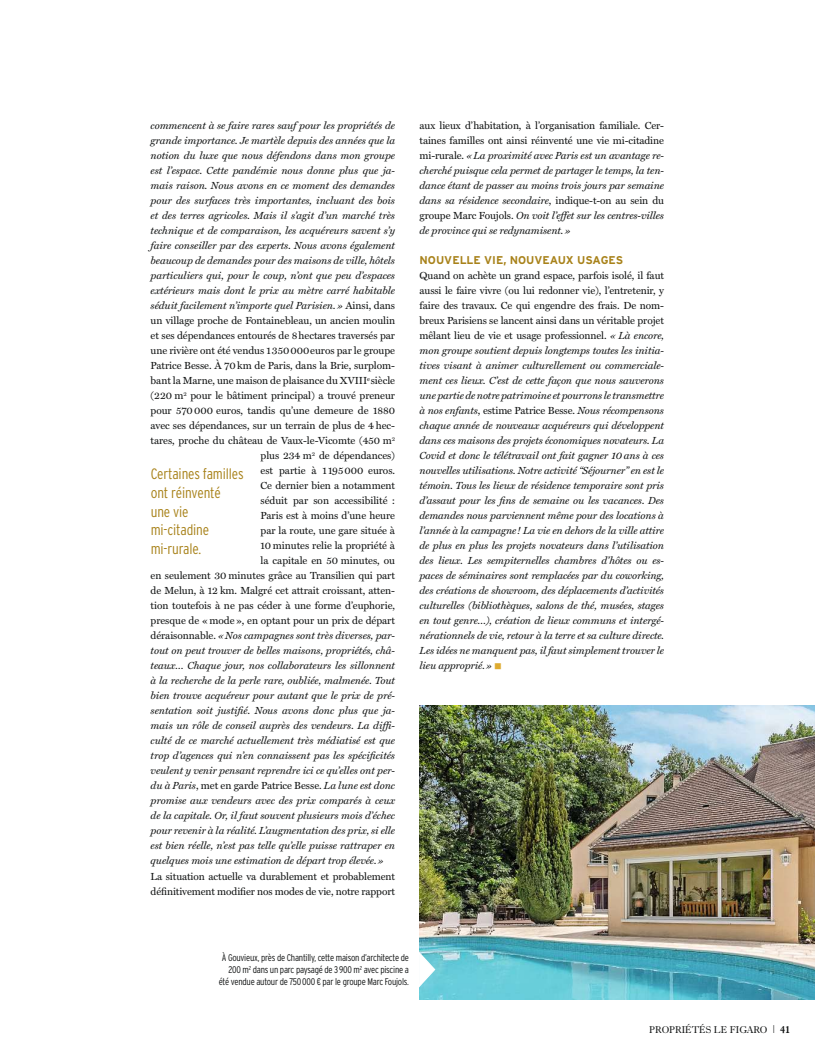
<style>
.page{position:relative;width:815px;height:1053px;background:#fff}
.page>*{position:absolute;margin:0;border:0;box-sizing:border-box;transform-origin:0 0}
.t1{font:300 condensed 15px/18.8px "Interstate";letter-spacing:-.01em;color:#a8821a}
.t2{font:700 11.25px "Interstate";color:#a8821a}
.t3{font:italic 10.25px/15px "Miller Text";letter-spacing:-.005em;color:#121414;text-align:justify}
.t4{font:10.25px/15px "Miller Text";letter-spacing:-.005em;color:#121414}
.t5{font:10px "Dutch 766 BT Roman A";color:#121414}
.t6{font:300 condensed 9.75px/11.9px "Interstate";letter-spacing:-.025em;color:#121414;text-align:right}
.s1{font-style:normal}
.s2{font-style:italic}
.s3{color:#deab30}
.s4{font-family:"Interstate";font-weight:200;font-size:11.25px}
.s5{font-family:"Dutch 766 BT Bold A"}
</style>
<div class="page">
<img style="left:420px;top:705px;width:395px;height:294px">
<svg style="left:419px;top:949px;width:17px;height:40px"></svg>
<p class="t3" style="left:151px;top:118px;width:246px">commencent à se faire rares sauf pour les propriétés de</p>
<p class="t3" style="left:151px;top:133px;width:246px">grande importance. Je martèle depuis des années que la</p>
<p class="t3" style="left:151px;top:148px;width:246px">notion du luxe que nous défendons dans mon groupe</p>
<p class="t3" style="left:151px;top:163px;width:246px">est l’espace. Cette pandémie nous donne plus que ja-</p>
<p class="t3" style="left:151px;top:178px;width:246px">mais raison. Nous avons en ce moment des demandes</p>
<p class="t3" style="left:151px;top:193px;width:246px">pour des surfaces très importantes, incluant des bois</p>
<p class="t3" style="left:151px;top:208px;width:246px">et des terres agricoles. Mais il s’agit d’un marché très</p>
<p class="t3" style="left:151px;top:223px;width:246px">technique et de comparaison, les acquéreurs savent s’y</p>
<p class="t3" style="left:151px;top:238px;width:246px">faire conseiller par des experts. Nous avons également</p>
<p class="t3" style="left:151px;top:253px;width:246px">beaucoup de demandes pour des maisons de ville, hôtels</p>
<p class="t3" style="left:151px;top:268px;width:246px">particuliers qui, pour le coup, n’ont que peu d’espaces</p>
<p class="t3" style="left:151px;top:283px;width:246px">extérieurs mais dont le prix au mètre carré habitable</p>
<p class="t3" style="left:151px;top:298px;width:246px">séduit facilement n’importe quel Parisien.» <span class="s1">Ainsi, dans</span></p>
<p class="t4" style="left:151px;top:313px;width:246px">un village proche de Fontainebleau, un ancien moulin</p>
<p class="t4" style="left:151px;top:328px;width:246px">et ses dépendances entourés de 8hectares traversés par</p>
<p class="t4" style="left:151px;top:343px;width:246px">une rivière ont été vendus 1350000euros par le groupe</p>
<p class="t4" style="left:151px;top:358px;width:246px">Patrice Besse. À 70km de Paris, dans la Brie, surplom-</p>
<p class="t4" style="left:151px;top:373px;width:246px">bant la Marne, une maison de plaisance du XVIII<sup>e</sup>siècle</p>
<p class="t4" style="left:151px;top:388px;width:246px">(220 m<sup>2</sup> pour le bâtiment principal) a trouvé preneur</p>
<p class="t4" style="left:151px;top:403px;width:246px">pour 570000 euros, tandis qu’une demeure de 1880</p>
<p class="t4" style="left:151px;top:418px;width:246px">avec ses dépendances, sur un terrain de plus de 4 hec-</p>
<p class="t4" style="left:151px;top:433px;width:246px">tares, proche du château de Vaux-le-Vicomte (450 m<sup>2</sup></p>
<p class="t4" style="left:261px;top:448px;width:136px">plus 234 m<sup>2</sup> de dépendances)</p>
<p class="t4" style="left:261px;top:463px;width:136px">est partie à 1 195000 euros.</p>
<p class="t4" style="left:261px;top:478px;width:136px">Ce dernier bien a notamment</p>
<p class="t4" style="left:261px;top:493px;width:136px">séduit par son accessibilité :</p>
<p class="t4" style="left:261px;top:508px;width:136px">Paris est à moins d’une heure</p>
<p class="t4" style="left:261px;top:523px;width:136px">par la route, une gare située à</p>
<p class="t4" style="left:261px;top:538px;width:136px">10 minutes relie la propriété à</p>
<p class="t4" style="left:261px;top:553px;width:136px">la capitale en 50 minutes, ou</p>
<p class="t4" style="left:151px;top:568px;width:246px">en seulement 30 minutes grâce au Transilien qui part</p>
<p class="t4" style="left:151px;top:583px;width:246px">de Melun, à 12 km. Malgré cet attrait croissant, atten-</p>
<p class="t4" style="left:151px;top:598px;width:246px">tion toutefois à ne pas céder à une forme d’euphorie,</p>
<p class="t4" style="left:151px;top:613px;width:246px">presque de « mode », en optant pour un prix de départ</p>
<p class="t3" style="left:151px;top:628px;width:246px"><span class="s1">déraisonnable.</span> «Nos campagnes sont très diverses, par-</p>
<p class="t3" style="left:151px;top:643px;width:246px">tout on peut trouver de belles maisons, propriétés, châ-</p>
<p class="t3" style="left:151px;top:658px;width:246px">teaux… Chaque jour, nos collaborateurs les sillonnent</p>
<p class="t3" style="left:151px;top:673px;width:246px">à la recherche de la perle rare, oubliée, malmenée. Tout</p>
<p class="t3" style="left:151px;top:688px;width:246px">bien trouve acquéreur pour autant que le prix de pré-</p>
<p class="t3" style="left:151px;top:703px;width:246px">sentation soit justifié. Nous avons donc plus que ja-</p>
<p class="t3" style="left:151px;top:718px;width:246px">mais un rôle de conseil auprès des vendeurs. La diffi-</p>
<p class="t3" style="left:151px;top:733px;width:246px">culté de ce marché actuellement très médiatisé est que</p>
<p class="t3" style="left:151px;top:748px;width:246px">trop d’agences qui n’en connaissent pas les spécificités</p>
<p class="t3" style="left:151px;top:763px;width:246px">veulent y venir pensant reprendre ici ce qu’elles ont per-</p>
<p class="t4" style="left:151px;top:778px;width:246px"><span class="s2">du à Paris</span>, met en garde Patrice Besse. <span class="s2">La lune est donc</span></p>
<p class="t3" style="left:151px;top:793px;width:246px">promise aux vendeurs avec des prix comparés à ceux</p>
<p class="t3" style="left:151px;top:808px;width:246px">de la capitale. Or, il faut souvent plusieurs mois d’échec</p>
<p class="t3" style="left:151px;top:823px;width:246px">pour revenir à la réalité. L’augmentation des prix, si elle</p>
<p class="t3" style="left:151px;top:838px;width:246px">est bien réelle, n’est pas telle qu’elle puisse rattraper en</p>
<p class="t3" style="left:151px;top:853px;width:234px">quelques mois une estimation de départ trop élevée.»</p>
<p class="t4" style="left:151px;top:868px;width:246px">La situation actuelle va durablement et probablement définitivement modifier nos modes de vie, notre rapport</p>
<h1 class="t1" style="left:151px;top:464px;width:94px">Certaines familles ont réinventé une vie mi-citadine mi-rurale.</h1>
<p class="t3" style="left:420px;top:118px;width:246px"><span class="s1">aux lieux d’habitation, à l’organisation familiale. Cer&shy;taines familles ont ainsi réinventé une vie mi-citadine mi-rurale.</span> «La proximité avec Paris est un avantage re&shy;cherché puisque cela permet de partager le temps, la ten&shy;dance étant de passer au moins trois jours par semaine dans sa résidence secondaire<span class="s1">, indique-t-on au sein du groupe Marc Foujols.</span> On voit l’effet sur les centres-villes de province qui se redynamisent.»</p>
<p class="t2" style="left:420px;top:256px;width:205px">NOUVELLE VIE, NOUVEAUX USAGES</p>
<p class="t3" style="left:420px;top:268px;width:246px"><span class="s1">Quand on achète un grand espace, parfois isolé, il faut aussi le faire vivre (ou lui redonner vie), l’entretenir, y faire des travaux. Ce qui engendre des frais. De nom&shy;breux Parisiens se lancent ainsi dans un véritable projet mêlant lieu de vie et usage professionnel.</span> « Là encore, mon groupe soutient depuis longtemps toutes les initia&shy;tives visant à animer culturellement ou commerciale&shy;ment ces lieux. C’est de cette façon que nous sauverons unepartiedenotrepatrimoine etpourrons le transmettre à nos enfants<span class="s1">, estime Patrice Besse.</span> Nous récompensons chaque année de nouveaux acquéreurs qui développent dans ces maisons des projets économiques novateurs. La Covid et donc le télétravail ont fait gagner 10 ans à ces nouvelles utilisations. Notre activité “Séjourner” en est le témoin. Tous les lieux de résidence temporaire sont pris d’assaut pour les fins de semaine ou les vacances. Des demandes nous parviennent même pour des locations à l’année à la campagne! La vie en dehors de la ville attire de plus en plus les projets novateurs dans l’utilisation des lieux. Les sempiternelles chambres d’hôtes ou es&shy;paces de séminaires sont remplacées par du coworking, des créations de showroom, des déplacements d’activités culturelles (bibliothèques, salons de thé, musées, stages en tout genre…), création de lieux communs et intergé&shy;nérationnels de vie, retour à la terre et sa culture directe.<br>Les idées ne manquent pas, il faut simplement trouver le lieu approprié.» <span class="s3">■</span></p>
<p class="t6" style="left:219px;top:951px;width:192px">À Gouvieux, près de Chantilly, cette maison d’architecte de<br>200 m<sup>2</sup> dans un parc paysagé de 3900 m<sup>2</sup> avec piscine a été vendue autour de 750000 € par le groupe Marc Foujols.</p>
<p class="t5" style="left:649px;top:1022px;width:142px">PROPRIÉTÉS LE FIGARO <span class="s4">I</span> <span class="s5">41</span></p>
</div>
